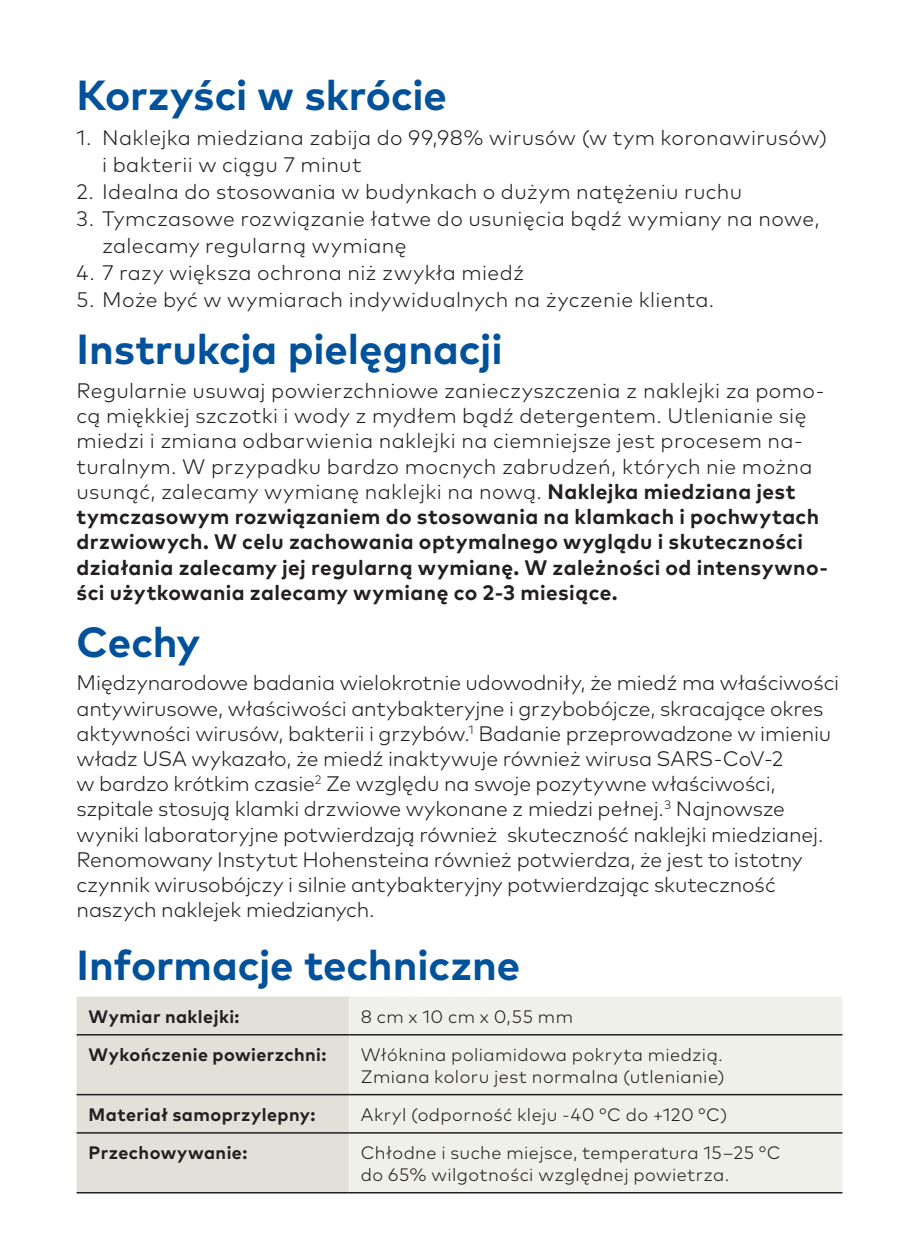
<style>
.page{position:relative;width:919px;height:1234px;background:#fff}
.page>*{position:absolute;margin:0;border:0;box-sizing:border-box;transform-origin:0 0}
.t1{font:700 42px "Mark Pro";color:#01519b}
.t2{font:300 21px/25.2px "Mark Pro";color:#231f20}
.t3{font:300 21px/25.2px "Mark Pro";letter-spacing:.02em;color:#231f20}
.t4{font:300 18px/21.6px "Mark Pro";letter-spacing:.025em;color:#231f20}
.t5{font:700 18px "Mark Pro";letter-spacing:.025em;color:#231f20}
.s1{font-weight:700}
</style>
<div class="page">
<div style="left:77px;top:996px;width:272px;height:195px;background:#e2e1d9"></div>
<div style="left:349px;top:997px;width:493px;height:194px;background:#f0f0eb"></div>
<hr style="left:77px;top:1033px;width:272px;height:2px;background:#231f20">
<hr style="left:349px;top:1033px;width:493px;height:2px;background:#231f20">
<hr style="left:77px;top:1093px;width:272px;height:2px;background:#231f20">
<hr style="left:349px;top:1093px;width:493px;height:2px;background:#231f20">
<hr style="left:77px;top:1131px;width:272px;height:2px;background:#231f20">
<hr style="left:349px;top:1131px;width:493px;height:2px;background:#231f20">
<hr style="left:77px;top:1191px;width:272px;height:2px;background:#231f20">
<hr style="left:349px;top:1191px;width:493px;height:2px;background:#231f20">
<h1 class="t1" style="left:77px;top:63px;width:372px">Korzyści w skrócie</h1>
<p class="t3" style="left:102px;top:123px;width:726px;line-height:27px;text-indent:-26px">1. Naklejka miedziana zabija do 99,98% wirusów (w tym koronawirusów) i bakterii w ciągu 7 minut</p>
<p class="t2" style="left:77px;top:178px;width:667px">2. Idealna do stosowania w budynkach o dużym natężeniu ruchu</p>
<p class="t2" style="left:102px;top:204px;width:718px;line-height:27px;text-indent:-26px">3. Tymczasowe rozwiązanie łatwe do usunięcia bądź wymiany na nowe, zalecamy regularną wymianę</p>
<p class="t3" style="left:77px;top:259px;width:449px">4. 7 razy większa ochrona niż zwykła miedź</p>
<p class="t2" style="left:77px;top:286px;width:639px">5. Może być w wymiarach indywidualnych na życzenie klienta.</p>
<h1 class="t1" style="left:77px;top:317px;width:427px">Instrukcja pielęgnacji</h1>
<p class="t3" style="left:77px;top:376px;width:752px">Regularnie usuwaj powierzchniowe zanieczyszczenia z naklejki za pomo&shy;cą miękkiej szczotki i wody z mydłem bądź detergentem. Utlenianie się miedzi i zmiana odbarwienia naklejki na ciemniejsze jest procesem na&shy;turalnym. W przypadku bardzo mocnych zabrudzeń, których nie można usunąć, zalecamy wymianę naklejki na nową. <span class="s1">Naklejka miedziana jest tymczasowym rozwiązaniem do stosowania na klamkach i pochwytach drzwiowych. W celu zachowania optymalnego wyglądu i skuteczności działania zalecamy jej regularną wymianę. W zależności od intensywno&shy;ści użytkowania zalecamy wymianę co 2-3 miesiące.</span></p>
<h1 class="t1" style="left:77px;top:609px;width:125px">Cechy</h1>
<p class="t2" style="left:77px;top:668px;width:764px">Międzynarodowe badania wielokrotnie udowodniły, że miedź ma właściwości antywirusowe, właściwości antybakteryjne i grzybobójcze, skracające okres aktywności wirusów, bakterii i grzybów.<sup>1</sup> Badanie przeprowadzone w imieniu władz USA wykazało, że miedź inaktywuje również wirusa SARS-CoV-2<br>w bardzo krótkim czasie<sup>2</sup> Ze względu na swoje pozytywne właściwości, szpitale stosują klamki drzwiowe wykonane z miedzi pełnej.<sup>3</sup> Najnowsze wyniki laboratoryjne potwierdzają również skuteczność naklejki miedzianej.<br>Renomowany Instytut Hohensteina również potwierdza, że jest to istotny czynnik wirusobójczy i silnie antybakteryjny potwierdzając skuteczność naszych naklejek miedzianych.</p>
<h1 class="t1" style="left:77px;top:932px;width:445px">Informacje techniczne</h1>
<p class="t5" style="left:89px;top:1002px;width:152px">Wymiar naklejki:</p>
<p class="t4" style="left:361px;top:1003px;width:214px">8 cm x 10 cm x 0,55 mm</p>
<p class="t5" style="left:89px;top:1040px;width:239px">Wykończenie powierzchni:</p>
<p class="t4" style="left:361px;top:1042px;width:365px">Włóknina poliamidowa pokryta miedzią.<br>Zmiana koloru jest normalna (utlenianie)</p>
<p class="t5" style="left:89px;top:1100px;width:228px">Materiał samoprzylepny:</p>
<p class="t4" style="left:361px;top:1101px;width:368px">Akryl (odporność kleju -40 °C do +120 °C)</p>
<p class="t5" style="left:89px;top:1138px;width:160px">Przechowywanie:</p>
<p class="t4" style="left:361px;top:1140px;width:421px">Chłodne i suche miejsce, temperatura 15‒25 °C do 65% wilgotności względnej powietrza.</p>
</div>
